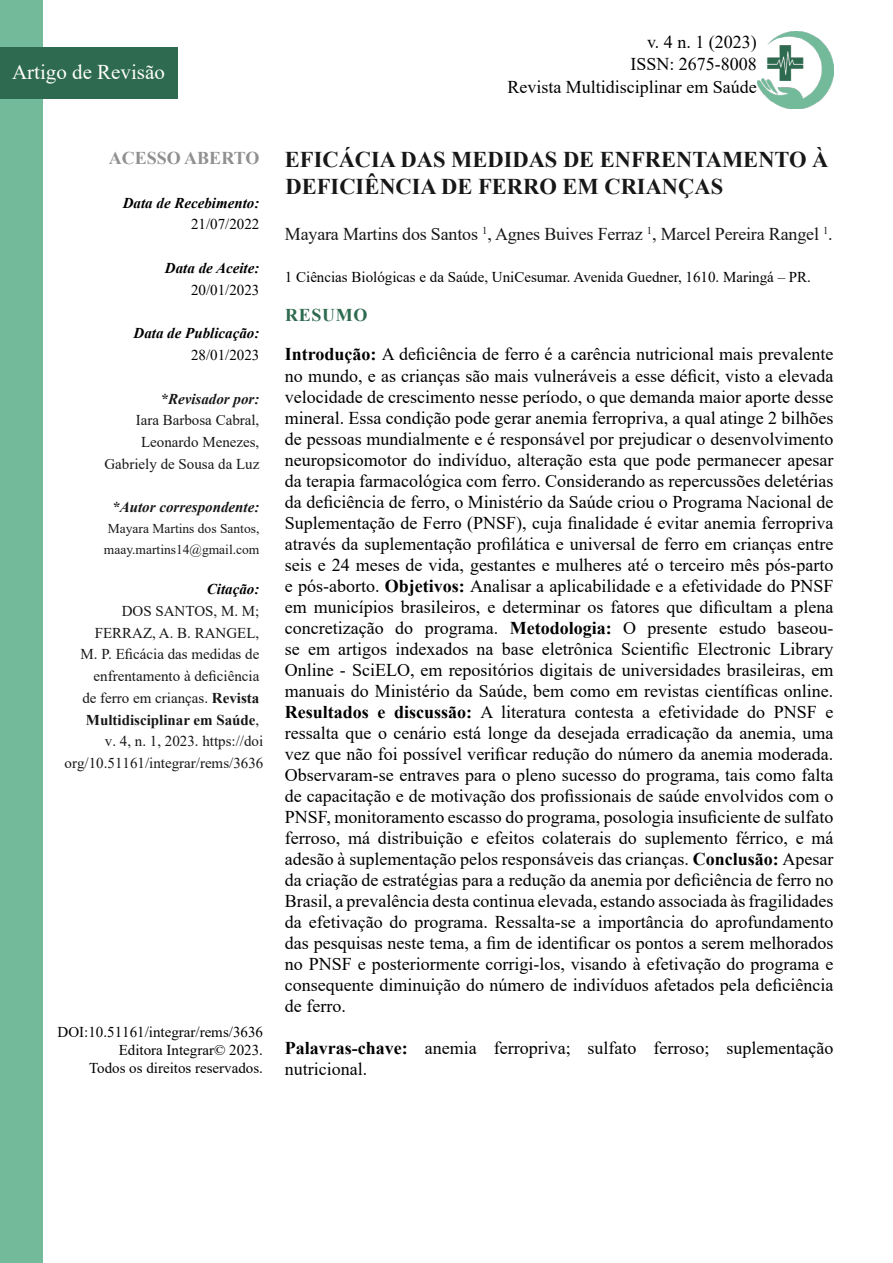
<style>
.page{position:relative;width:893px;height:1263px;background:#fff}
.page>*{position:absolute;margin:0;border:0;box-sizing:border-box;transform-origin:0 0}
.t1{font:700 22.5px/27px "Times New Roman";color:#181717}
.t2{font:21px "Times New Roman";color:#fffefd}
.t3{font:18px/21px "Times New Roman";color:#000}
.t4{font:18px "Times New Roman";letter-spacing:-.01em;color:#181717}
.t5{font:700 18px "Times New Roman";color:#919090}
.t6{font:15px/21.8px "Times New Roman";color:#181717;text-align:right}
.t7{font:15px/18px "Times New Roman";color:#000;text-align:right}
.t8{font:italic 700 15px "Times New Roman";color:#000}
.t9{font:italic 700 15px "Times New Roman";color:#181717}
.t10{font:13.5px/21px "Times New Roman";color:#181717}
.s1{font-weight:700}
.s2{font-style:inherit}
.s3{font-weight:700;color:#fff}
</style>
<div class="page">
<img style="left:758px;top:32px;width:75px;height:76px">
<div style="left:0;top:0;width:43px;height:1262px;background:#73ba9b"></div>
<div style="left:0;top:47px;width:178px;height:52px;background:#2d6a4f"></div>
<p class="t2" style="left:12px;top:58px;width:154px">Artigo de Revisão</p>
<p class="t5" style="left:109px;top:145px;width:152px">ACESSO ABERTO</p>
<p class="t8" style="left:123px;top:192px;width:138px">Data de Recebimento:</p>
<p class="t7" style="left:191px;top:215px;width:70px">21/07/2022</p>
<p class="t8" style="left:165px;top:257px;width:96px">Data de Aceite:</p>
<p class="t7" style="left:191px;top:280px;width:70px">20/01/2023</p>
<p class="t8" style="left:134px;top:323px;width:127px">Data de Publicação:</p>
<p class="t7" style="left:191px;top:345px;width:70px">28/01/2023</p>
<p class="t9" style="left:161px;top:388px;width:100px">*Revisador por:</p>
<p class="t6" style="left:104px;top:409px;width:156px">Iara Barbosa Cabral,<br>Leonardo Menezes,<br>Gabriely de Sousa da Luz</p>
<p class="t9" style="left:112px;top:497px;width:149px">*Autor correspondente:</p>
<p class="t10" style="left:104px;top:518px;width:157px">Mayara Martins dos Santos, maay.martins14@gmail.com</p>
<p class="t8" style="left:207px;top:578px;width:54px">Citação:</p>
<p class="t6" style="left:65px;top:599px;width:200px">DOS SANTOS, M. M;<br>FERRAZ, A. B. RANGEL,<br>M. P. Eficácia das medidas de enfrentamento à deficiência<br>de ferro em crianças. <span class="s1">Revista<br>Multidisciplinar em Saúde</span>,<br>v. 4, n. 1, 2023. https://doi org/<span class="s2">10.51161/integrar/rems/3636</span></p>
<p class="t7" style="left:58px;top:1023px;width:207px">DOI:<span class="s2">10.51161/integrar/rems/3636<br></span>Editora I<span class="s2">ntegrar</span>© 202<span class="s2">3</span>.<br>Todos os direitos reservados.</p>
<p class="t3" style="left:507px;top:30px;width:251px;line-height:22.5px;text-align:right">v. <span class="s2">4</span> n. <span class="s2">1</span> (202<span class="s2">3</span>)<br>ISSN: 2675 -8008<br>Revista Multidisciplinar em Saúde</p>
<p class="t1" style="left:285px;top:146px;width:545px">EFICÁCIA DAS MEDIDAS DE ENFRENTAMENTO À<br>DEFICIÊNCIA DE FERRO EM CRIANÇAS</p>
<p class="t4" style="left:285px;top:222px;width:549px">Mayara Martins dos Santos <sup>1</sup>, Agnes Buives Ferraz <sup>1</sup>, Marcel Pereira Rangel <sup>1</sup>.</p>
<p class="t7" style="left:285px;top:268px;width:528px">1 Ciências Biológicas e da Saúde, UniCesumar. Avenida Guedner, 1610. Maringá – PR.</p>
<p class="t3" style="left:285px;top:295px;width:550px;line-height:39px"><span class="s3">RESUMO<br></span><span class="s1">Introdução:</span> A deficiência de ferro é a carência nutricional mais prevalente</p>
<p class="t3" style="left:285px;top:364px;width:550px;text-align:justify">no mundo, e as crianças são mais vulneráveis a esse déficit, visto a elevada velocidade de crescimento nesse período, o que demanda maior aporte desse mineral. Essa condição pode gerar anemia ferropriva, a qual atinge 2 bilhões de pessoas mundialmente e é responsável por prejudicar o desenvolvimento neuropsicomotor do indivíduo, alteração esta que pode permanecer apesar da terapia farmacológica com ferro. Considerando as repercussões deletérias da deficiência de ferro, o Ministério da Saúde criou o Programa Nacional de Suplementação de Ferro (PNSF), cuja finalidade é evitar anemia ferropriva através da suplementação profilática e universal de ferro em crianças entre seis e 24 meses de vida, gestantes e mulheres até o terceiro mês pós-parto e pós-aborto. <span class="s1">Objetivos:</span> Analisar a aplicabilidade e a efetividade do PNSF em municípios brasileiros, e determinar os fatores que dificultam a plena concretização do programa. <span class="s1">Metodologia:</span> O presente estudo baseou&shy;se em artigos indexados na base eletrônica Scientific Electronic Library Online - SciELO, em repositórios digitais de universidades brasileiras, em manuais do Ministério da Saúde, bem como em revistas científicas online.<br><span class="s1">Resultados e discussão:</span> A literatura contesta a efetividade do PNSF e ressalta que o cenário está longe da desejada erradicação da anemia, uma vez que não foi possível verificar redução do número da anemia moderada.<br>Observaram-se entraves para o pleno sucesso do programa, tais como falta de capacitação e de motivação dos profissionais de saúde envolvidos com o PNSF, monitoramento escasso do programa, posologia insuficiente de sulfato ferroso, má distribuição e efeitos colaterais do suplemento férrico, e má adesão à suplementação pelos responsáveis das crianças. <span class="s1">Conclusão:</span> Apesar da criação de estratégias para a redução da anemia por deficiência de ferro no Brasil, a prevalência desta continua elevada, estando associada às fragilidades da efetivação do programa. Ressalta-se a importância do aprofundamento das pesquisas neste tema, a fim de identificar os pontos a serem melhorados no PNSF e posteriormente corrigi-los, visando à efetivação do programa e consequente diminuição do número de indivíduos afetados pela deficiência de ferro.</p>
<p class="t3" style="left:285px;top:1037px;width:550px"><span class="s1">Palavras-chave:</span> anemia ferropriva; sulfato ferroso; suplementação nutricional.</p>
</div>
